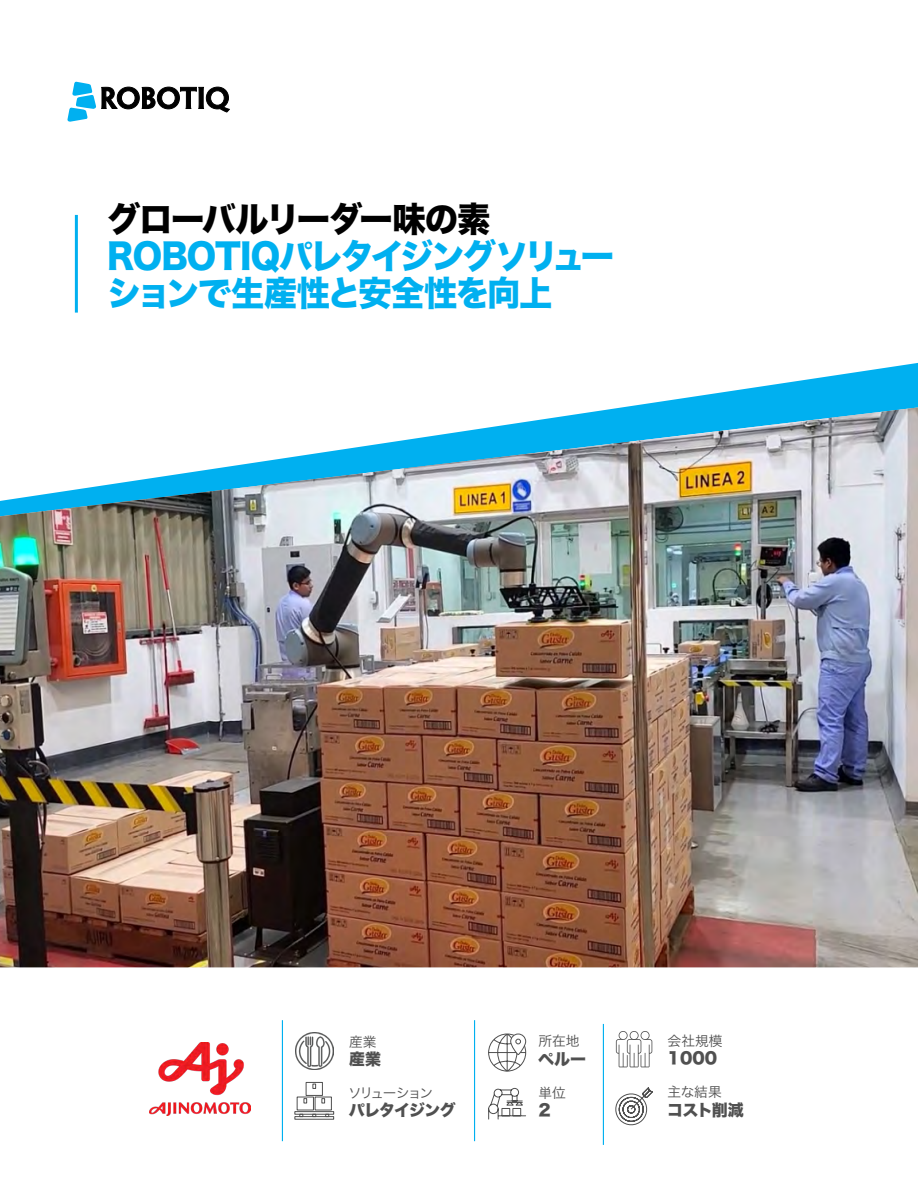
<style>
.page{position:relative;width:918px;height:1188px;background:#fff}
.page>*{position:absolute;margin:0;border:0;box-sizing:border-box;transform-origin:0 0}
.t1{font:34.5px/36.8px "Hira Kaku Std W8";letter-spacing:-.05em;color:#00b0f0}
.t2{font:34.5px "Hira Kaku Std W8";letter-spacing:-.04em;color:#000}
.t3{font:16.05px "Hira Kaku Std W8";letter-spacing:-.045em;color:#505050}
.t4{font:13.65px "Hira Kaku Pro W3";letter-spacing:-.015em;color:#505050}
.t5{font:13.65px "Hira Kaku Pro W3";letter-spacing:-.135em;color:#505050}
</style>
<div class="page">
<svg style="left:625px;top:363px;width:293px;height:44px"></svg>
<img style="left:0;top:407px;width:918px;height:561px">
<svg style="left:67px;top:81px;width:163px;height:41px"></svg>
<hr style="left:75px;top:215px;width:3px;height:98px;background:#00b0f0">
<hr style="left:603px;top:1024px;width:1px;height:121px;background:#00b0f0">
<svg style="left:616px;top:1031px;width:36px;height:36px"></svg>
<svg style="left:615px;top:1087px;width:38px;height:39px"></svg>
<hr style="left:474px;top:1020px;width:1px;height:121px;background:#00b0f0">
<svg style="left:488px;top:1088px;width:38px;height:32px"></svg>
<svg style="left:488px;top:1033px;width:39px;height:39px"></svg>
<div style="left:294px;top:1111px;width:40px;height:4px;border:1px solid #505050"></div>
<div style="left:294px;top:1116px;width:40px;height:4px;border:1px solid #505050"></div>
<svg style="left:296px;top:1082px;width:36px;height:35px"></svg>
<hr style="left:282px;top:1020px;width:1px;height:121px;background:#00b0f0">
<img style="left:150px;top:1042px;width:100px;height:73px">
<img style="left:295px;top:1032px;width:38px;height:38px">
<p class="t2" style="left:107px;top:200px;width:385px">グローバルリーダー味の素</p>
<p class="t1" style="left:107px;top:239px;width:509px">ROBOTIQパレタイジングソリューションで生産性と安全性を向上</p>
<p class="t4" style="left:349px;top:1029px;width:29px">産業</p>
<p class="t3" style="left:349px;top:1050px;width:33px">産業</p>
<p class="t5" style="left:348px;top:1081px;width:87px">ソリューション</p>
<p class="t3" style="left:349px;top:1101px;width:108px">パレタイジング</p>
<p class="t4" style="left:538px;top:1029px;width:43px">所在地</p>
<p class="t3" style="left:538px;top:1050px;width:49px">ペルー</p>
<p class="t4" style="left:538px;top:1080px;width:29px">単位</p>
<p class="t3" style="left:538px;top:1101px;width:14px">2</p>
<p class="t4" style="left:668px;top:1029px;width:56px">会社規模</p>
<p class="t3" style="left:668px;top:1050px;width:51px">1000</p>
<p class="t4" style="left:668px;top:1080px;width:56px">主な結果</p>
<p class="t3" style="left:667px;top:1101px;width:78px">コスト削減</p>
</div>
